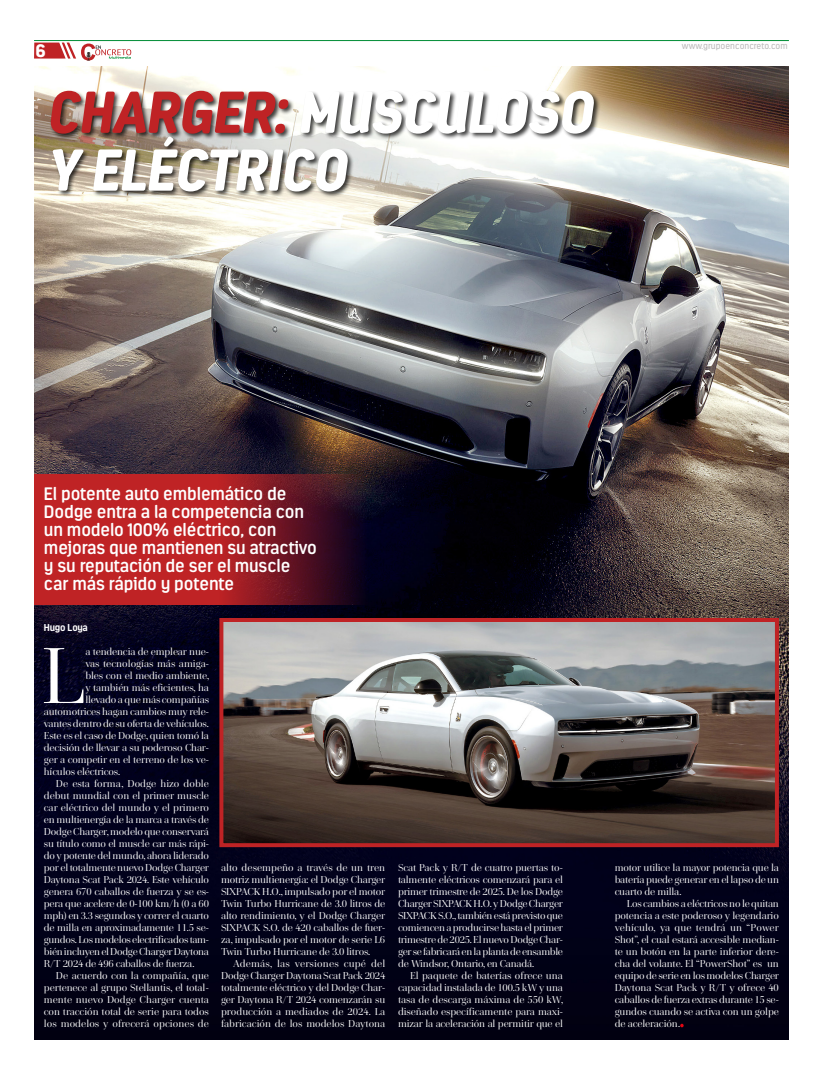
<style>
.page{position:relative;width:823px;height:1078px;background:#fff}
.page>*{position:absolute;margin:0;border:0;box-sizing:border-box;transform-origin:0 0}
.t1{font:79.3px "Cardillac";color:#fff}
.t2{font:italic 900 58.9px/57.8px "Estandar Rd";letter-spacing:-.01em;color:#fff}
.t3{font:600 18px/18px "Estandar Rd";letter-spacing:-.005em;color:#fff}
.t4{font:900 18px "Estandar Rd";color:#fff}
.t5{font:10px/12px "Cardillac";letter-spacing:-.015em;color:#fff;text-align:justify}
.t6{font:10px "Cardillac";letter-spacing:.005em;color:#fff}
.t7{font:10px "Cardillac";letter-spacing:.01em;color:#fff}
.t8{font:700 10px "Estandar Rd";letter-spacing:-.015em;color:#fff}
.t9{font:9px "Estandar Rd";color:#bdbcbc}
.s1{color:#bf2325}
</style>
<div class="page">
<img style="left:34px;top:67px;width:754px;height:972px">
<svg style="left:34px;top:475px;width:342px;height:130px;fill:#bf2325"></svg>
<img style="left:224px;top:623px;width:549px;height:219px">
<div style="left:219px;top:618px;width:559px;height:229px;border:4px solid #bf2325"></div>
<div style="left:49px;top:90px;width:551px;height:108px;background:#000;opacity:.75"></div>
<svg style="left:679px;top:1023px;width:4px;height:4px"></svg>
<hr style="left:34px;top:40px;width:754px;height:1px;background:#008d36">
<svg style="left:34px;top:43px;width:97px;height:18px"></svg>
<h3 class="t4" style="left:36px;top:40px;width:12px">6</h3>
<p class="t9" style="left:681px;top:41px;width:107px">www.grupoenconcreto.com</p>
<h2 class="t2" style="left:46px;top:83px;width:547px"><span class="s1">CHARGER:</span> MUSCULOSO<br>Y ELÉCTRICO</h2>
<h3 class="t3" style="left:44px;top:485px;width:274px">El potente auto emblemático de<br>Dodge entra a la competencia con un modelo 100% eléctrico, con mejoras que mantienen su atractivo y su reputación de ser el muscle car más rápido y potente</h3>
<p class="t8" style="left:44px;top:621px;width:45px">Hugo Loya</p>
<h1 class="t1" style="left:41px;top:625px;width:47px">L</h1>
<p class="t5" style="left:85px;top:645px;width:125px">a tendencia de emplear nue-</p>
<p class="t5" style="left:85px;top:657px;width:125px">vas tecnologías más amiga-</p>
<p class="t5" style="left:85px;top:669px;width:125px">bles con el medio ambiente,</p>
<p class="t5" style="left:85px;top:681px;width:125px">y también más eficientes, ha</p>
<p class="t5" style="left:85px;top:693px;width:125px">llevado a que más compañías</p>
<p class="t5" style="left:44px;top:705px;width:166px">automotrices hagan cambios muy rele-</p>
<p class="t5" style="left:44px;top:717px;width:166px">vantes dentro de su oferta de vehículos.</p>
<p class="t5" style="left:44px;top:729px;width:166px">Este es el caso de Dodge, quien tomó la</p>
<p class="t5" style="left:44px;top:741px;width:166px">decisión de llevar a su poderoso Char-</p>
<p class="t5" style="left:44px;top:753px;width:166px">ger a competir en el terreno de los ve-</p>
<p class="t5" style="left:44px;top:765px;width:78px">hículos eléctricos.</p>
<p class="t6" style="left:56px;top:777px;width:154px">De esta forma, Dodge hizo doble</p>
<p class="t5" style="left:44px;top:789px;width:166px">debut mundial con el primer muscle</p>
<p class="t5" style="left:44px;top:801px;width:166px">car eléctrico del mundo y el primero</p>
<p class="t5" style="left:44px;top:813px;width:166px">en multienergía de la marca a través de</p>
<p class="t5" style="left:44px;top:825px;width:166px">Dodge Charger, modelo que conservará</p>
<p class="t5" style="left:44px;top:837px;width:166px">su título como el muscle car más rápi-</p>
<p class="t5" style="left:44px;top:849px;width:166px">do y potente del mundo, ahora liderado</p>
<p class="t5" style="left:44px;top:861px;width:166px">por el totalmente nuevo Dodge Charger</p>
<p class="t5" style="left:44px;top:873px;width:166px">Daytona Scat Pack 2024. Este vehículo</p>
<p class="t5" style="left:44px;top:885px;width:166px">genera 670 caballos de fuerza y se es-</p>
<p class="t5" style="left:44px;top:897px;width:166px">pera que acelere de 0-100 km/h (0 a 60</p>
<p class="t5" style="left:44px;top:909px;width:166px">mph) en 3.3 segundos y correr el cuarto</p>
<p class="t5" style="left:44px;top:921px;width:166px">de milla en aproximadamente 11.5 se-</p>
<p class="t5" style="left:44px;top:933px;width:166px">gundos. Los modelos electrificados tam-</p>
<p class="t5" style="left:44px;top:945px;width:166px">bién incluyen el Dodge Charger Daytona</p>
<p class="t5" style="left:44px;top:957px;width:152px">R/T 2024 de 496 caballos de fuerza.</p>
<p class="t5" style="left:56px;top:969px;width:154px">De acuerdo con la compañía, que</p>
<p class="t5" style="left:44px;top:981px;width:166px">pertenece al grupo Stellantis, el total-</p>
<p class="t6" style="left:44px;top:993px;width:166px">mente nuevo Dodge Charger cuenta</p>
<p class="t5" style="left:44px;top:1005px;width:166px">con tracción total de serie para todos</p>
<p class="t7" style="left:44px;top:1017px;width:166px">los modelos y ofrecerá opciones de</p>
<p class="t5" style="left:221px;top:861px;width:166px">alto desempeño a través de un tren motriz multienergía: el Dodge Charger SIXPACK H.O., impulsado por el motor Twin Turbo Hurricane de 3.0 litros de alto rendimiento, y el Dodge Charger SIXPACK S.O. de 420 caballos de fuer&shy;za, impulsado por el motor de serie L6<br>Twin Turbo Hurricane de 3.0 litros.</p>
<p class="t5" style="left:221px;top:957px;width:166px;text-indent:12px">Además, las versiones cupé del Dodge Charger Daytona Scat Pack 2024 totalmente eléctrico y del Dodge Char&shy;ger Daytona R/T 2024 comenzarán su producción a mediados de 2024. La fabricación de los modelos Daytona</p>
<p class="t5" style="left:398px;top:861px;width:166px">Scat Pack y R/T de cuatro puertas to&shy;talmente eléctricos comenzará para el primer trimestre de 2025. De los Dodge Charger SIXPACK H.O. y Dodge Charger SIXPACK S.O., también está previsto que comiencen a producirse hasta el primer trimestre de 2025. El nuevo Dodge Char&shy;ger se fabricará en la planta de ensamble de Windsor, Ontario, en Canadá.</p>
<p class="t5" style="left:398px;top:969px;width:166px;text-indent:12px">El paquete de baterías ofrece una capacidad instalada de 100.5 kW y una tasa de descarga máxima de 550 kW, diseñado específicamente para maxi&shy;mizar la aceleración al permitir que el</p>
<p class="t5" style="left:614px;top:861px;width:166px">motor utilice la mayor potencia que la batería puede generar en el lapso de un cuarto de milla.</p>
<p class="t5" style="left:614px;top:897px;width:166px;text-indent:12px">Los cambios a eléctricos no le quitan potencia a este poderoso y legendario vehículo, ya que tendrá un “Power Shot”, el cual estará accesible median&shy;te un botón en la parte inferior dere&shy;cha del volante. El “PowerShot” es un equipo de serie en los modelos Charger Daytona Scat Pack y R/T y ofrece 40 caballos de fuerza extras durante 15 se&shy;gundos cuando se activa con un golpe de aceleración.</p>
</div>
